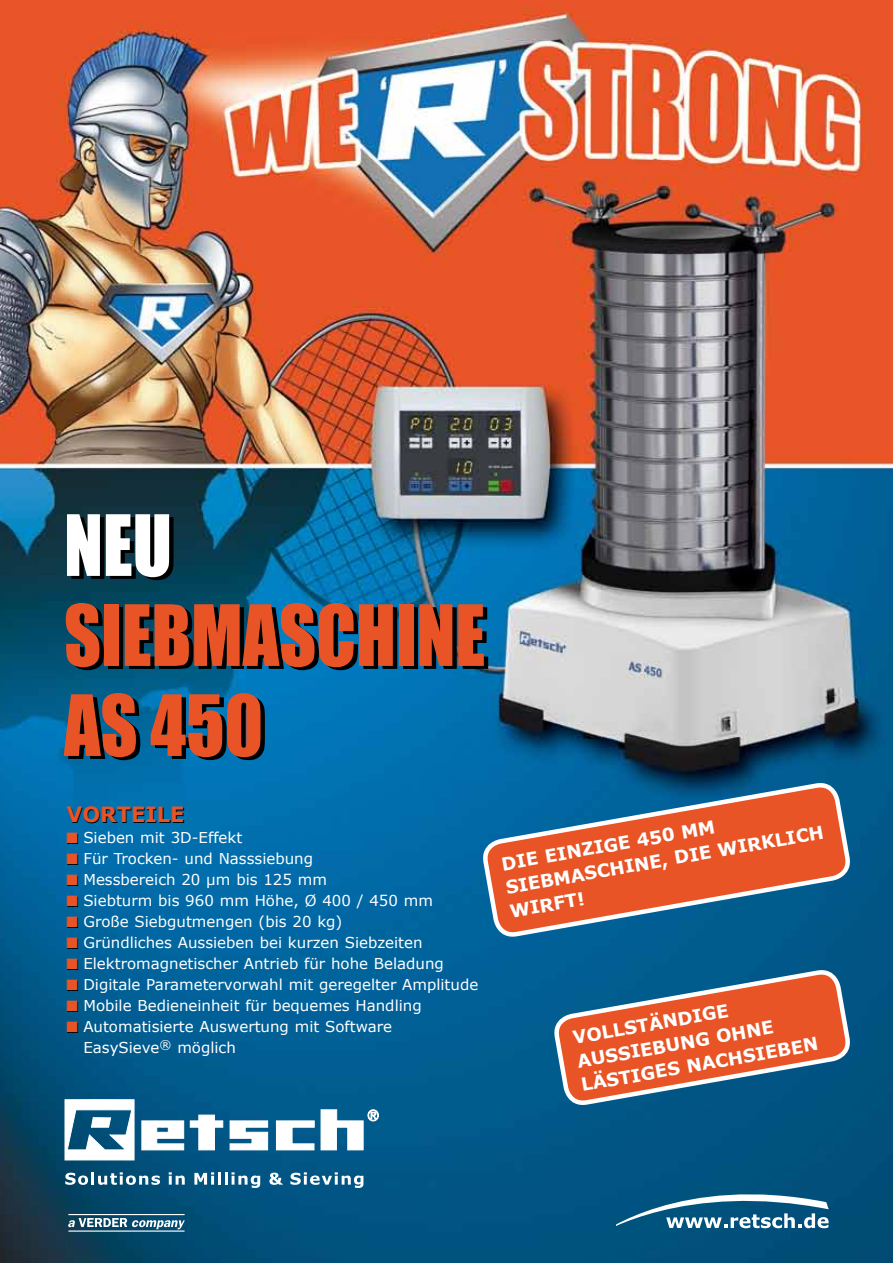
<style>
.page{position:relative;width:893px;height:1263px;background:#fff}
.page>*{position:absolute;margin:0;border:0;box-sizing:border-box;transform-origin:0 0}
.t1{font:78px/90px "Impact";color:#e85425;scale:.92 1}
.t2{font:78px "Impact";color:#fff;scale:.92 1}
.t3{font:700 21px "Verdana";color:#e85425}
.t4{font:700 18px/24px "Verdana";color:#fff}
.t5{font:15px/21px "Verdana";color:#fff}
.s1{color:#e85425}
</style>
<div class="page">
<img style="left:0;top:0;width:893px;height:1263px">
<svg style="left:477px;top:777px;width:379px;height:165px;background:#846363"></svg>
<svg style="left:549px;top:964px;width:307px;height:147px;background:#89615d"></svg>
<svg style="left:617px;top:1194px;width:212px;height:40px"></svg>
<hr style="left:68px;top:1214px;width:117px;height:1px;background:#fff">
<svg style="left:68px;top:1218px;width:117px;height:11px"></svg>
<hr style="left:68px;top:1230px;width:117px;height:2px;background:#fff">
<svg style="left:65px;top:1172px;width:95px;height:13px"></svg>
<svg style="left:169px;top:1172px;width:16px;height:12px"></svg>
<svg style="left:194px;top:1172px;width:66px;height:16px"></svg>
<svg style="left:269px;top:1173px;width:14px;height:12px"></svg>
<svg style="left:290px;top:1172px;width:73px;height:16px"></svg>
<svg style="left:65px;top:1099px;width:69px;height:61px"></svg>
<svg style="left:190px;top:1115px;width:33px;height:35px"></svg>
<svg style="left:230px;top:1121px;width:38px;height:29px"></svg>
<svg style="left:276px;top:1121px;width:38px;height:29px"></svg>
<svg style="left:321px;top:1109px;width:58px;height:41px"></svg>
<svg style="left:142px;top:1121px;width:42px;height:29px"></svg>
<h1 class="t2" style="left:64px;top:485px;width:119px">NEU</h1>
<h1 class="t1" style="left:64px;top:588px;width:459px">SIEBMASCHINE<br>AS 450</h1>
<h2 class="t3" style="left:66px;top:801px;width:120px">VORTEILE</h2>
<p class="t5" style="left:66px;top:827px;width:177px"><span class="s1">■</span> Sieben mit 3D-Effekt</p>
<p class="t5" style="left:66px;top:848px;width:248px"><span class="s1">■</span> Für Trocken- und Nasssiebung</p>
<p class="t5" style="left:66px;top:869px;width:262px"><span class="s1">■</span> Messbereich 20 µm bis 125 mm</p>
<p class="t5" style="left:66px;top:890px;width:368px"><span class="s1">■</span> Siebturm bis 960 mm Höhe, Ø 400 / 450 mm</p>
<p class="t5" style="left:66px;top:911px;width:277px"><span class="s1">■</span> Große Siebgutmengen (bis 20 kg)</p>
<p class="t5" style="left:66px;top:932px;width:358px"><span class="s1">■</span> Gründliches Aussieben bei kurzen Siebzeiten</p>
<p class="t5" style="left:66px;top:953px;width:379px"><span class="s1">■</span> Elektromagnetischer Antrieb für hohe Beladung</p>
<p class="t5" style="left:66px;top:974px;width:413px"><span class="s1">■</span> Digitale Parametervorwahl mit geregelter Amplitude</p>
<p class="t5" style="left:66px;top:995px;width:357px"><span class="s1">■</span> Mobile Bedieneinheit für bequemes Handling</p>
<p class="t5" style="left:83px;top:1016px;width:310px;text-indent:-17px"><span class="s1">■</span> Automatisierte Auswertung mit Software<br>EasySieve<sup>®</sup> möglich</p>
<p class="t4" style="left:500px;top:852px;width:324px;rotate:-10deg">DIE EI NZIGE 450 MM<br>SIEBMASCHINE, DIE WIRKLICH<br>WIRFT!</p>
<p class="t4" style="left:571px;top:1026px;width:239px;text-indent:52px;rotate:-10deg">STÄNDIGE<br>AUSSIEB UNG OHNE<br>LÄS TIGES NACHSIEBEN</p>
<p class="t4" style="left:571px;top:1026px;width:31px;rotate:-10deg">VOLL</p>
</div>
